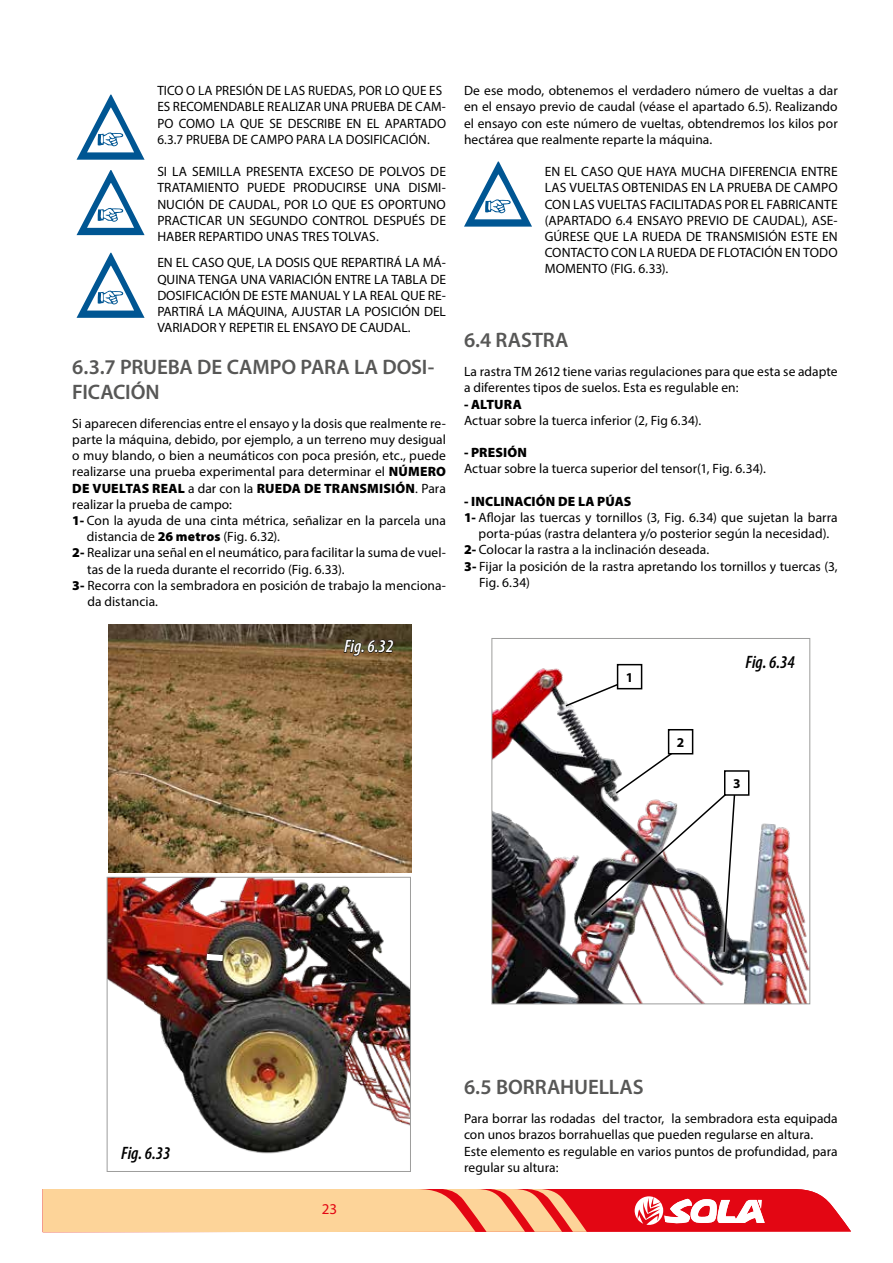
<style>
.page{position:relative;width:893px;height:1263px;background:#fff}
.page>*{position:absolute;margin:0;border:0;box-sizing:border-box;transform-origin:0 0}
.t1{font:600 21px/25.2px "Myriad Pro";letter-spacing:-.005em;color:#575756}
.t2{font:italic 600 condensed 18px "Myriad Pro";color:#000}
.t3{font:italic 600 condensed 18px "Myriad Pro";color:#fff}
.t4{font:15px "Myriad Pro";color:#e30613}
.t5{font:13.5px/16.2px "Myriad Pro";letter-spacing:.005em;color:#000;text-align:justify}
.t6{font:900 13.5px "Myriad Pro";letter-spacing:.015em;color:#000}
.t7{font:700 13.5px "Myriad Pro";color:#000}
.s1{font-weight:900}
.s2{font-weight:400}
</style>
<div class="page">
<svg style="left:43px;top:1189px;width:808px;height:43px;background:#f59776"></svg>
<img style="left:108px;top:625px;width:304px;height:247px">
<svg style="left:343px;top:639px;width:51px;height:17px"></svg>
<img style="left:109px;top:879px;width:300px;height:275px">
<div style="left:107px;top:877px;width:304px;height:295px;border:1px solid #9d9d9c"></div>
<svg style="left:200px;top:950px;width:29px;height:14px"></svg>
<img style="left:491px;top:638px;width:319px;height:367px">
<div style="left:562px;top:672px;width:79px;height:38px;background:#fff"></div>
<svg style="left:564px;top:675px;width:74px;height:33px"></svg>
<div style="left:612px;top:742px;width:74px;height:56px;background:#fff"></div>
<div style="left:618px;top:665px;width:24px;height:24px;background:#fff"></div>
<div style="left:617px;top:664px;width:25px;height:25px;border:2px solid #000"></div>
<div style="left:719px;top:781px;width:21px;height:175px;background:#fff"></div>
<img style="left:589px;top:744px;width:148px;height:209px">
<div style="left:669px;top:730px;width:24px;height:24px;background:#fff"></div>
<div style="left:668px;top:729px;width:25px;height:25px;border:2px solid #000"></div>
<div style="left:725px;top:771px;width:24px;height:24px;background:#fff"></div>
<div style="left:724px;top:770px;width:25px;height:26px;border:2px solid #000"></div>
<img style="left:710px;top:951px;width:25px;height:20px">
<img style="left:723px;top:953px;width:21px;height:19px">
<img style="left:576px;top:916px;width:24px;height:19px">
<img style="left:589px;top:918px;width:21px;height:19px">
<svg style="left:77px;top:95px;width:68px;height:65px"></svg>
<svg style="left:77px;top:170px;width:68px;height:65px"></svg>
<svg style="left:77px;top:253px;width:68px;height:65px"></svg>
<svg style="left:464px;top:162px;width:68px;height:65px"></svg>
<p class="t5" style="left:157px;top:82px;width:290px;text-align:left">TICO O LA PRESIÓN DE LAS RUEDAS, POR LO QUE ES ES RECOMENDABLE REALIZAR UNA PRUEBA DE CAM-PO COMO LA QUE SE DESCRIBE EN EL APARTADO 6.3.7 PRUEBA DE CAMPO PARA LA DOSIFICACIÓN.</p>
<p class="t5" style="left:157px;top:163px;width:290px">SI LA SEMILLA PRESENTA EXCESO DE POLVOS DE TRATAMIENTO PUEDE PRODUCIRSE UNA DISMI-NUCIÓN DE CAUDAL, POR LO QUE ES OPORTUNO PRACTICAR UN SEGUNDO CONTROL DESPUÉS DE HABER REPARTIDO UNAS TRES TOLVAS.</p>
<p class="t5" style="left:157px;top:255px;width:290px">EN EL CASO QUE, LA DOSIS QUE REPARTIRÁ LA MÁ-QUINA TENGA UNA VARIACIÓN ENTRE LA TABLA DE DOSIFICACIÓN DE ESTE MANUAL Y LA REAL QUE RE-PARTIRÁ LA MÁQUINA, AJUSTAR LA POSICIÓN DEL VARIADOR Y REPETIR EL ENSAYO DE CAUDAL.</p>
<h1 class="t1" style="left:72px;top:353px;width:364px">6.3.7 PRUEBA DE CAMPO PARA LA DOSI-<br>FICACIÓN</h1>
<p class="t5" style="left:72px;top:415px;width:375px">Si aparecen diferencias entre el ensayo y la dosis que realmente re-</p>
<p class="t5" style="left:72px;top:431px;width:375px">parte la máquina, debido, por ejemplo, a un terreno muy desigual</p>
<p class="t5" style="left:72px;top:447px;width:375px">o muy blando, o bien a neumáticos con poca presión, etc., puede</p>
<p class="t5" style="left:72px;top:463px;width:375px">realizarse una prueba experimental para determinar el <span class="s1">NÚMERO</span></p>
<p class="t6" style="left:72px;top:479px;width:375px">DE VUELTAS REAL <span class="s2">a dar con la</span> RUEDA DE TRANSMISIÓN<span class="s2">. Para</span></p>
<p class="t5" style="left:72px;top:496px;width:161px">realizar la prueba de campo:</p>
<p class="t5" style="left:72px;top:512px;width:375px"><span class="s1">1-</span> Con la ayuda de una cinta métrica, señalizar en la parcela una</p>
<p class="t5" style="left:87px;top:528px;width:195px">distancia de <span class="s1">26 metros</span> (Fig. 6.32).</p>
<p class="t5" style="left:72px;top:544px;width:375px"><span class="s1">2-</span> Realizar una señal en el neumático, para facilitar la suma de vuel-</p>
<p class="t5" style="left:87px;top:561px;width:259px">tas de la rueda durante el recorrido (Fig. 6.33).</p>
<p class="t5" style="left:72px;top:577px;width:375px"><span class="s1">3-</span> Recorra con la sembradora en posición de trabajo la menciona-</p>
<p class="t5" style="left:87px;top:593px;width:72px">da distancia.</p>
<h2 class="t3" style="left:344px;top:635px;width:51px">Fig. 6.32</h2>
<p class="t5" style="left:464px;top:82px;width:375px">De ese modo, obtenemos el verdadero número de vueltas a dar en el ensayo previo de caudal (véase el apartado 6.5). Realizando el ensayo con este número de vueltas, obtendremos los kilos por hectárea que realmente reparte la máquina.</p>
<p class="t5" style="left:545px;top:163px;width:294px">EN EL CASO QUE HAYA MUCHA DIFERENCIA ENTRE LAS VUELTAS OBTENIDAS EN LA PRUEBA DE CAMPO CON LAS VUELTAS FACILITADAS POR EL FABRICANTE (APARTADO 6.4 ENSAYO PREVIO DE CAUDAL), ASE-GÚRESE QUE LA RUEDA DE TRANSMISIÓN ESTE EN CONTACTO CON LA RUEDA DE FLOTACIÓN EN TODO MOMENTO (FIG. 6.33).</p>
<h1 class="t1" style="left:464px;top:327px;width:106px">6.4 RASTRA</h1>
<p class="t5" style="left:464px;top:363px;width:375px">La rastra TM 2612 tiene varias regulaciones para que esta se adapte a diferentes tipos de suelos. Esta es regulable en:</p>
<p class="t6" style="left:464px;top:395px;width:59px">- ALTURA</p>
<p class="t5" style="left:464px;top:412px;width:239px">Actuar sobre la tuerca inferior (2, Fig 6.34).</p>
<p class="t6" style="left:464px;top:444px;width:65px">- PRESIÓN</p>
<p class="t5" style="left:464px;top:460px;width:303px">Actuar sobre la tuerca superior del tensor(1, Fig. 6.34).</p>
<p class="t6" style="left:464px;top:492px;width:169px">- INCLINACIÓN DE LA PÚAS</p>
<p class="t5" style="left:464px;top:509px;width:375px"><span class="s1">1-</span> Aflojar las tuercas y tornillos (3, Fig. 6.34) que sujetan la barra</p>
<p class="t5" style="left:479px;top:525px;width:352px">porta-púas (rastra delantera y/o posterior según la necesidad).</p>
<p class="t5" style="left:464px;top:541px;width:247px"><span class="s1">2-</span> Colocar la rastra a la inclinación deseada.</p>
<p class="t5" style="left:464px;top:558px;width:375px"><span class="s1">3-</span> Fijar la posición de la rastra apretando los tornillos y tuercas (3,</p>
<p class="t5" style="left:479px;top:574px;width:52px">Fig. 6.34)</p>
<p class="t7" style="left:626px;top:668px;width:9px">1</p>
<h2 class="t2" style="left:746px;top:651px;width:51px">Fig. 6.34</h2>
<p class="t7" style="left:677px;top:733px;width:9px">2</p>
<p class="t7" style="left:733px;top:775px;width:9px">3</p>
<h2 class="t2" style="left:121px;top:1141px;width:51px">Fig. 6.33</h2>
<p class="t4" style="left:322px;top:1199px;width:17px">23</p>
<h1 class="t1" style="left:464px;top:1074px;width:181px">6.5 BORRAHUELLAS</h1>
<p class="t5" style="left:464px;top:1110px;width:375px;text-align:left">Para borrar las rodadas del tractor, la sembradora esta equipada con unos brazos borrahuellas que pueden regularse en altura.<br>Este elemento es regulable en varios puntos de profundidad, para regular su altura:</p>
</div>
